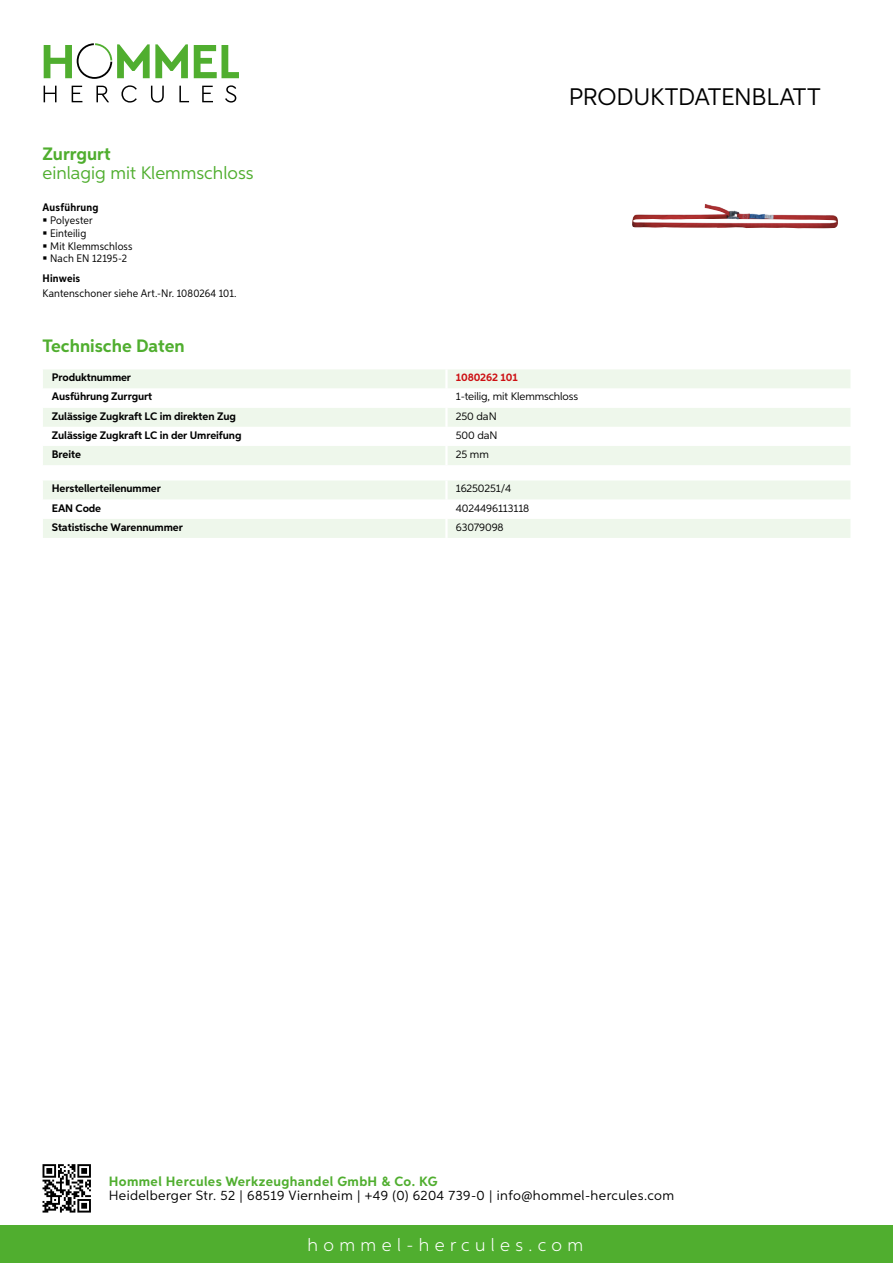
<style>
.page{position:relative;width:893px;height:1263px;background:#fff}
.page>*{position:absolute;margin:0;border:0;box-sizing:border-box;transform-origin:0 0}
.t1{font:24px "Aspira";letter-spacing:-.01em;color:#000}
.t2{font:700 18px "Aspira";color:#50ae2f}
.t3{font:18px "Aspira";color:#50ae2f}
.t4{font:300 18px "Aspira";letter-spacing:.3em;color:#fff}
.t5{font:13.5px "Aspira";letter-spacing:.03em;color:#000}
.t6{font:700 13.5px "Aspira";letter-spacing:.03em;color:#50ae2f}
.t7{font:700 10.95px "Aspira";letter-spacing:-.01em;color:#000}
.t8{font:10.95px/12.8px "Aspira Nar";letter-spacing:.015em;color:#000}
.t9{font:10.95px "Aspira";letter-spacing:-.01em;color:#000}
.t10{font:700 10.95px "Aspira Nar";letter-spacing:.02em;color:#000}
.t11{font:700 10.95px "Aspira";letter-spacing:-.01em;color:#cd1013}
</style>
<div class="page">
<div style="left:0;top:1226px;width:893px;height:37px;background:#50ae2f"></div>
<svg style="left:43px;top:1164px;width:48px;height:48px"></svg>
<svg style="left:194px;top:45px;width:45px;height:33px"></svg>
<svg style="left:44px;top:43px;width:144px;height:36px"></svg>
<svg style="left:44px;top:86px;width:13px;height:16px"></svg>
<svg style="left:72px;top:86px;width:10px;height:16px"></svg>
<svg style="left:96px;top:86px;width:13px;height:16px"></svg>
<svg style="left:121px;top:85px;width:16px;height:18px"></svg>
<svg style="left:151px;top:86px;width:13px;height:17px"></svg>
<svg style="left:179px;top:86px;width:10px;height:16px"></svg>
<svg style="left:202px;top:86px;width:11px;height:16px"></svg>
<svg style="left:225px;top:85px;width:11px;height:18px"></svg>
<div style="left:43px;top:369px;width:807px;height:96px;background:#eef7eb"></div>
<svg style="left:43px;top:389px;width:807px;height:57px"></svg>
<hr style="left:445px;top:369px;width:3px;height:20px;background:#fff">
<hr style="left:445px;top:389px;width:3px;height:19px;background:#fff">
<hr style="left:445px;top:408px;width:3px;height:19px;background:#fff">
<hr style="left:445px;top:427px;width:3px;height:19px;background:#fff">
<hr style="left:445px;top:446px;width:3px;height:19px;background:#fff">
<svg style="left:43px;top:481px;width:807px;height:57px"></svg>
<hr style="left:445px;top:519px;width:3px;height:19px;background:#fff">
<img style="left:632px;top:204px;width:206px;height:24px">
<h2 class="t2" style="left:43px;top:142px;width:70px">Zurrgurt</h2>
<h2 class="t3" style="left:43px;top:162px;width:213px">einlagig mit Klemmschloss</h2>
<p class="t10" style="left:43px;top:201px;width:58px">Ausführung</p>
<p class="t8" style="left:50px;top:214px;width:84px">Polyester<br>Einteilig<br>Mit Klemmschloss<br>Nach EN 12195-2</p>
<p class="t10" style="left:43px;top:271px;width:39px">Hinweis</p>
<p class="t8" style="left:43px;top:286px;width:196px">Kantenschoner siehe Art.-Nr. 1080264 101.</p>
<h1 class="t1" style="left:569px;top:82px;width:253px">Produktdatenblatt</h1>
<h2 class="t2" style="left:43px;top:335px;width:144px">Technische Daten</h2>
<p class="t7" style="left:52px;top:371px;width:81px">Produktnummer</p>
<p class="t11" style="left:456px;top:371px;width:63px">1080262 101</p>
<p class="t7" style="left:52px;top:390px;width:102px">Ausführung Zurrgurt</p>
<p class="t9" style="left:456px;top:390px;width:124px">1-teilig, mit Klemmschloss</p>
<p class="t7" style="left:52px;top:409px;width:185px">Zulässige Zugkraft LC im direkten Zug</p>
<p class="t9" style="left:456px;top:409px;width:40px">250 daN</p>
<p class="t7" style="left:52px;top:428px;width:191px">Zulässige Zugkraft LC in der Umreifung</p>
<p class="t9" style="left:456px;top:428px;width:41px">500 daN</p>
<p class="t7" style="left:52px;top:447px;width:31px">Breite</p>
<p class="t9" style="left:456px;top:447px;width:35px">25 mm</p>
<p class="t7" style="left:52px;top:482px;width:111px">Herstellerteilenummer</p>
<p class="t9" style="left:456px;top:482px;width:57px">16250251/4</p>
<p class="t7" style="left:52px;top:501px;width:51px">EAN Code</p>
<p class="t9" style="left:456px;top:501px;width:75px">4024496113118</p>
<p class="t7" style="left:52px;top:520px;width:132px">Statistische Warennummer</p>
<p class="t9" style="left:456px;top:520px;width:49px">63079098</p>
<p class="t6" style="left:109px;top:1172px;width:330px">Hommel Hercules Werkzeughandel GmbH &amp; Co. KG</p>
<p class="t5" style="left:109px;top:1187px;width:567px">Heidelberger Str. 52 | 68519 Viernheim | +49 (0) 6204 739-0 | info@hommel-hercules.com</p>
<h2 class="t4" style="left:307px;top:1234px;width:277px">hommel-hercules.com</h2>
</div>
